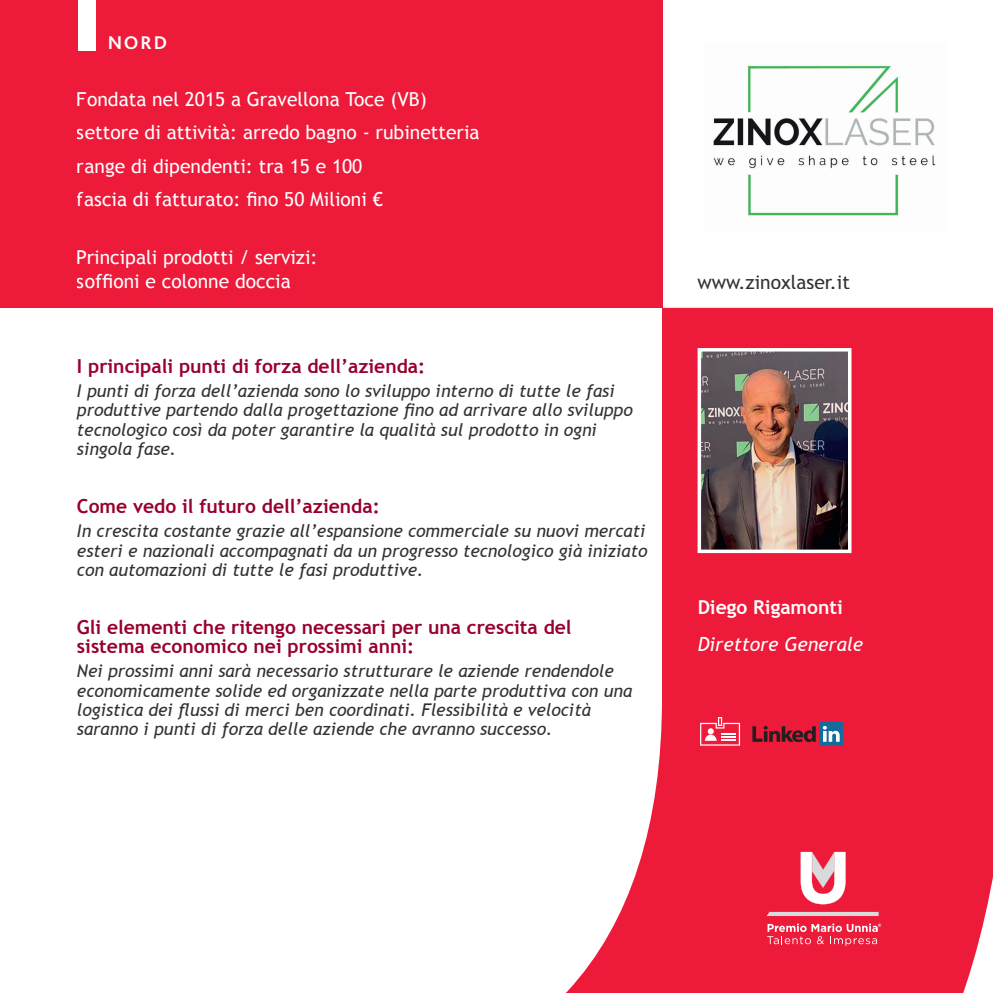
<style>
.page{position:relative;width:993px;height:993px;background:#fff}
.page>*{position:absolute;margin:0;border:0;box-sizing:border-box;transform-origin:0 0}
.t1{font:19.25px/33.2px "Trebuchet MS";color:#fff}
.t2{font:700 19.25px/19.2px "Trebuchet MS";color:#98012d}
.t3{font:19.25px "Trebuchet MS";color:#333231}
.t4{font:italic 19.25px "Trebuchet MS";color:#fff}
.t5{font:700 19.25px "Trebuchet MS";color:#fff}
.t6{font:700 19.25px "Bliss Pro";color:#fff}
.t7{font:italic 17.5px/19.2px "Trebuchet MS";color:#333231}
</style>
<div class="page">
<div style="left:0;top:0;width:662px;height:308px;background:#ed1a3a"></div>
<div style="left:78px;top:0;width:18px;height:51px;background:#fff"></div>
<svg style="left:567px;top:308px;width:425px;height:684px;fill:#ed1a3a"></svg>
<img style="left:702px;top:353px;width:144px;height:195px">
<div style="left:697px;top:348px;width:154px;height:205px;border:4px solid #fff"></div>
<svg style="left:766px;top:911px;width:112px;height:4px"></svg>
<svg style="left:766px;top:923px;width:114px;height:22px;background:#f04d66"></svg>
<svg style="left:800px;top:851px;width:45px;height:53px"></svg>
<img style="left:713px;top:65px;width:223px;height:151px">
<div style="left:819px;top:721px;width:24px;height:24px;background:#136c9c;border-radius:2px"></div>
<svg style="left:752px;top:725px;width:63px;height:16px"></svg>
<svg style="left:822px;top:725px;width:17px;height:16px"></svg>
<div style="left:717px;top:716px;width:5px;height:9px;background:#fdf1f3"></div>
<svg style="left:699px;top:718px;width:40px;height:27px"></svg>
<p class="t6" style="left:107px;top:31px;width:61px">NORD</p>
<p class="t1" style="left:77px;top:83px;width:404px">Fondata nel 2015 a Gravellona Toce (VB) settore di attività: arredo bagno - rubinetteria range di dipendenti: tra 15 e 100<br>fascia di fatturato: fino 50 Milioni €</p>
<p class="t1" style="left:77px;top:245px;width:242px;line-height:24.5px">Principali prodotti / servizi: soffioni e colonne doccia</p>
<p class="t2" style="left:77px;top:356px;width:350px">I principali punti di forza dell’azienda:</p>
<p class="t7" style="left:77px;top:381px;width:557px">I punti di forza dell’azienda sono lo sviluppo interno di tutte le fasi produttive partendo dalla progettazione fino ad arrivare allo sviluppo tecnologico così da poter garantire la qualità sul prodotto in ogni singola fase.</p>
<p class="t2" style="left:77px;top:496px;width:304px">Come vedo il futuro dell’azienda:</p>
<p class="t7" style="left:77px;top:521px;width:571px;text-align:justify">In crescita costante grazie all’espansione commerciale su nuovi mercati esteri e nazionali accompagnati da un progresso tecnologico già iniziato con automazioni di tutte le fasi produttive.</p>
<p class="t2" style="left:77px;top:617px;width:496px">Gli elementi che ritengo necessari per una crescita del sistema economico nei prossimi anni:</p>
<p class="t7" style="left:77px;top:661px;width:556px">Nei prossimi anni sarà necessario strutturare le aziende rendendole economicamente solide ed organizzate nella parte produttiva con una logistica dei flussi di merci ben coordinati. Flessibilità e velocità saranno i punti di forza delle aziende che avranno successo.</p>
<p class="t3" style="left:697px;top:270px;width:154px">www.zinoxlaser.it</p>
<p class="t5" style="left:697px;top:594px;width:147px">Diego Rigamonti</p>
<p class="t4" style="left:697px;top:632px;width:167px">Direttore Generale</p>
</div>
